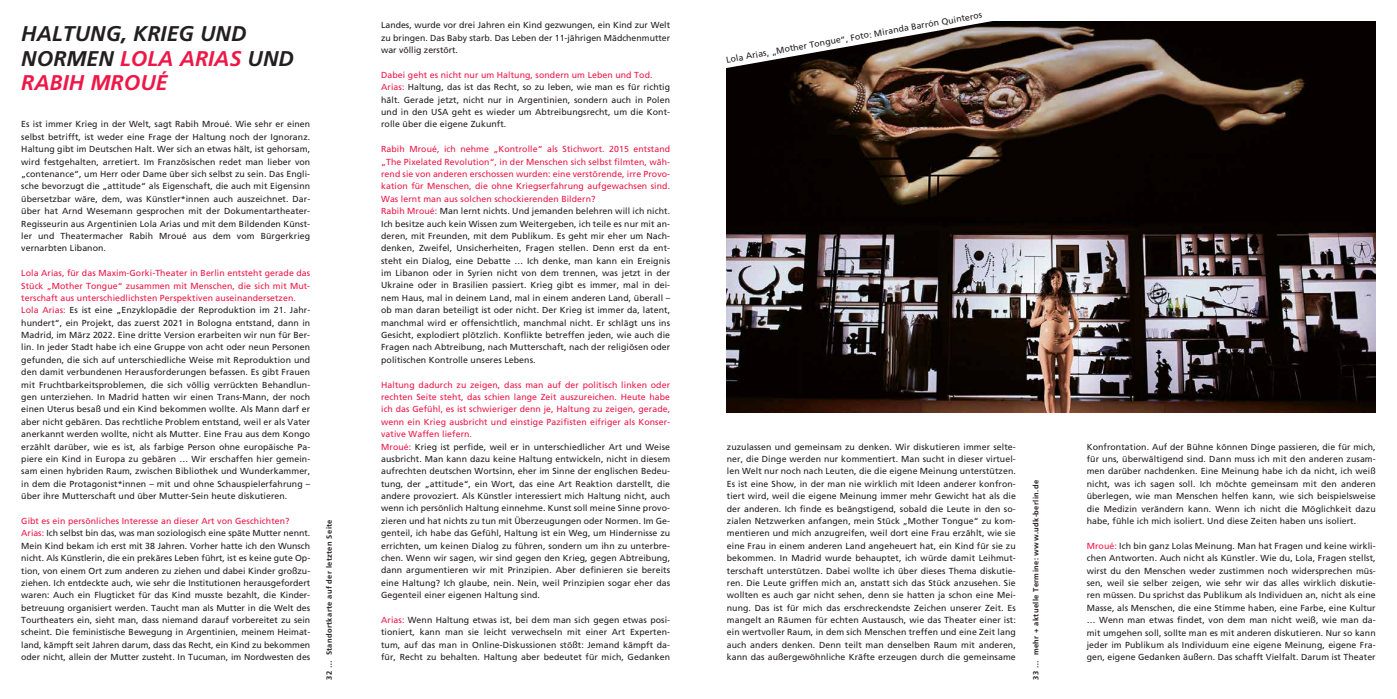
<style>
.page{position:relative;width:1397px;height:699px;background:#fff}
.page>*{position:absolute;margin:0;border:0;box-sizing:border-box;transform-origin:0 0}
.t1{font:italic 700 21.25px/24.8px "Frutiger";letter-spacing:.005em;color:#231f20}
.t2{font:8.75px/12.4px "Frutiger";letter-spacing:.01em;color:#231f20;text-align:justify}
.t3{font:700 7.5px "Frutiger";letter-spacing:.05em;color:#231f20}
.s1{color:#ed1848}
</style>
<div class="page">
<img style="left:726px;top:21px;width:649px;height:391px">
<svg style="left:726px;top:21px;width:346px;height:48px"></svg>
<h1 class="t1" style="left:21px;top:21px;width:274px">HALTUNG, KRIEG UND<br>NORMEN <span class="s1">LOLA ARIAS</span> UND<br><span class="s1">RABIH MROUÉ</span></h1>
<p class="t2" style="left:21px;top:118px;width:290px">Es ist immer Krieg in der Welt, sagt Rabih Mroué. Wie sehr er einen selbst betrifft, ist weder eine Frage der Haltung noch der Ignoranz.<br>Haltung gibt im Deutschen Halt. Wer sich an etwas hält, ist gehorsam, wird festgehalten, arretiert. Im Französischen redet man lieber von „contenance“, um Herr oder Dame über sich selbst zu sein. Das Engli&shy;sche bevorzugt die „attitude“ als Eigenschaft, die auch mit Eigensinn übersetzbar wäre, dem, was Künstler*innen auch auszeichnet. Dar&shy;über hat Arnd Wesemann gesprochen mit der Dokumentartheater-Regisseurin aus Argentinien Lola Arias und mit dem Bildenden Künst&shy;ler und Theatermacher Rabih Mroué aus dem vom Bürgerkrieg vernarbten Libanon.</p>
<p class="t2" style="left:21px;top:267px;width:290px;text-align:left"><span class="s1">Lola Arias, für das Maxim-Gorki-Theater in Berlin entsteht gerade das Stück „Mother Tongue“ zusammen mit Menschen, die sich mit Mut&shy;terschaft aus unterschiedlichsten Perspektiven auseinandersetzen.<br>Lola Arias:</span> Es ist eine „Enzyklopädie der Reproduktion im 21. Jahr&shy;hundert“, ein Projekt, das zuerst 2021 in Bologna entstand, dann in Madrid, im März 2022. Eine dritte Version erarbeiten wir nun für Ber&shy;lin. In jeder Stadt habe ich eine Gruppe von acht oder neun Personen gefunden, die sich auf unterschiedliche Weise mit Reproduktion und den damit verbundenen Herausforderungen befassen. Es gibt Frauen mit Fruchtbarkeitsproblemen, die sich völlig verrückten Behandlun&shy;gen unterziehen. In Madrid hatten wir einen Trans-Mann, der noch einen Uterus besaß und ein Kind bekommen wollte. Als Mann darf er aber nicht gebären. Das rechtliche Problem entstand, weil er als Vater anerkannt werden wollte, nicht als Mutter. Eine Frau aus dem Kongo erzählt darüber, wie es ist, als farbige Person ohne europäische Pa&shy;piere ein Kind in Europa zu gebären … Wir erschaffen hier gemein&shy;sam einen hybriden Raum, zwischen Bibliothek und Wunderkammer, in dem die Protagonist*innen – mit und ohne Schauspielerfahrung – über ihre Mutterschaft und über Mutter-Sein heute diskutieren.</p>
<p class="t2" style="left:21px;top:514px;width:290px;text-align:left"><span class="s1">Gibt es ein persönliches Interesse an dieser Art von Geschichten?<br>Arias:</span> Ich selbst bin das, was man soziologisch eine späte Mutter nennt.<br>Mein Kind bekam ich erst mit 38 Jahren. Vorher hatte ich den Wunsch nicht. Als Künstlerin, die ein prekäres Leben führt, ist es keine gute Op&shy;tion, von einem Ort zum anderen zu ziehen und dabei Kinder großzu&shy;ziehen. Ich entdeckte auch, wie sehr die Institutionen herausgefordert waren: Auch ein Flugticket für das Kind musste bezahlt, die Kinder&shy;betreuung organisiert werden. Taucht man als Mutter in die Welt des Tourtheaters ein, sieht man, dass niemand darauf vorbereitet zu sein scheint. Die feministische Bewegung in Argentinien, meinem Heimat&shy;land, kämpft seit Jahren darum, dass das Recht, ein Kind zu bekommen oder nicht, allein der Mutter zusteht. In Tucuman, im Nordwesten des</p>
<p class="t3" style="left:325px;top:679px;width:162px;rotate:-90deg">32 … Standortkarte auf der letzten Seite</p>
<p class="t2" style="left:381px;top:19px;width:290px">Landes, wurde vor drei Jahren ein Kind gezwungen, ein Kind zur Welt zu bringen. Das Baby starb. Das Leben der 11-jährigen Mädchenmutter war völlig zerstört.</p>
<p class="t2" style="left:381px;top:69px;width:290px;text-align:left"><span class="s1">Dabei geht es nicht nur um Haltung, sondern um Leben und Tod.<br>Arias:</span> Haltung, das ist das Recht, so zu leben, wie man es für richtig hält. Gerade jetzt, nicht nur in Argentinien, sondern auch in Polen und in den USA geht es wieder um Abtreibungsrecht, um die Kont&shy;rolle über die eigene Zukunft.</p>
<p class="t2" style="left:381px;top:143px;width:290px;text-align:left"><span class="s1">Rabih Mroué, ich nehme „Kontrolle“ als Stichwort. 2015 entstand „The Pixelated Revolution“, in der Menschen sich selbst filmten, wäh&shy;rend sie von anderen erschossen wurden: eine verstörende, irre Provo&shy;kation für Menschen, die ohne Kriegserfahrung aufgewachsen sind.<br>Was lernt man aus solchen schockierenden Bildern?<br>Rabih Mroué:</span> Man lernt nichts. Und jemanden belehren will ich nicht.<br>Ich besitze auch kein Wissen zum Weitergeben, ich teile es nur mit an&shy;deren, mit Freunden, mit dem Publikum. Es geht mir eher um Nach&shy;denken, Zweifel, Unsicherheiten, Fragen stellen. Denn erst da ent&shy;steht ein Dialog, eine Debatte … Ich denke, man kann ein Ereignis im Libanon oder in Syrien nicht von dem trennen, was jetzt in der Ukraine oder in Brasilien passiert. Krieg gibt es immer, mal in dei&shy;nem Haus, mal in deinem Land, mal in einem anderen Land, überall – ob man daran beteiligt ist oder nicht. Der Krieg ist immer da, latent, manchmal wird er offensichtlich, manchmal nicht. Er schlägt uns ins Gesicht, explodiert plötzlich. Konflikte betreffen jeden, wie auch die Fragen nach Abtreibung, nach Mutterschaft, nach der religiösen oder politischen Kontrolle unseres Lebens.</p>
<p class="t2" style="left:381px;top:378px;width:290px;text-align:left"><span class="s1">Haltung dadurch zu zeigen, dass man auf der politisch linken oder rechten Seite steht, das schien lange Zeit auszureichen. Heute habe ich das Gefühl, es ist schwieriger denn je, Haltung zu zeigen, gerade, wenn ein Krieg ausbricht und einstige Pazifisten eifriger als Konser&shy;vative Waffen liefern.<br>Mroué:</span> Krieg ist perfide, weil er in unterschiedlicher Art und Weise ausbricht. Man kann dazu keine Haltung entwickeln, nicht in diesem aufrechten deutschen Wortsinn, eher im Sinne der englischen Bedeu&shy;tung, der „attitude“, ein Wort, das eine Art Reaktion darstellt, die andere provoziert. Als Künstler interessiert mich Haltung nicht, auch wenn ich persönlich Haltung einnehme. Kunst soll meine Sinne provo&shy;zieren und hat nichts zu tun mit Überzeugungen oder Normen. Im Ge&shy;genteil, ich habe das Gefühl, Haltung ist ein Weg, um Hindernisse zu errichten, um keinen Dialog zu führen, sondern um ihn zu unterbre&shy;chen. Wenn wir sagen, wir sind gegen den Krieg, gegen Abtreibung, dann argumentieren wir mit Prinzipien. Aber definieren sie bereits eine Haltung? Ich glaube, nein. Nein, weil Prinzipien sogar eher das Gegenteil einer eigenen Haltung sind.</p>
<p class="t2" style="left:381px;top:613px;width:290px"><span class="s1">Arias:</span> Wenn Haltung etwas ist, bei dem man sich gegen etwas posi&shy;tioniert, kann man sie leicht verwechseln mit einer Art Experten&shy;tum, auf das man in Online-Diskussionen stößt: Jemand kämpft da&shy;für, Recht zu behalten. Haltung aber bedeutet für mich, Gedanken</p>
<p class="t2" style="left:725px;top:54px;width:261px;rotate:-10deg">Lola Arias, „Mother Tongue“, Foto: Miranda Barrón Quinteros</p>
<p class="t2" style="left:726px;top:440px;width:290px">zuzulassen und gemeinsam zu denken. Wir diskutieren immer selte&shy;ner, die Dinge werden nur kommentiert. Man sucht in dieser virtuel&shy;len Welt nur noch nach Leuten, die die eigene Meinung unterstützen.<br>Es ist eine Show, in der man nie wirklich mit Ideen anderer konfron&shy;tiert wird, weil die eigene Meinung immer mehr Gewicht hat als die der anderen. Ich finde es beängstigend, sobald die Leute in den so&shy;zialen Netzwerken anfangen, mein Stück „Mother Tongue“ zu kom&shy;mentieren und mich anzugreifen, weil dort eine Frau erzählt, wie sie eine Frau in einem anderen Land angeheuert hat, ein Kind für sie zu bekommen. In Madrid wurde behauptet, ich würde damit Leihmut&shy;terschaft unterstützen. Dabei wollte ich über dieses Thema diskutie&shy;ren. Die Leute griffen mich an, anstatt sich das Stück anzusehen. Sie wollten es auch gar nicht sehen, denn sie hatten ja schon eine Mei&shy;nung. Das ist für mich das erschreckendste Zeichen unserer Zeit. Es mangelt an Räumen für echten Austausch, wie das Theater einer ist: ein wertvoller Raum, in dem sich Menschen treffen und eine Zeit lang auch anders denken. Denn teilt man denselben Raum mit anderen, kann das außergewöhnliche Kräfte erzeugen durch die gemeinsame</p>
<p class="t3" style="left:1031px;top:679px;width:201px;rotate:-90deg">33 … mehr + aktuelle Termine: www.udk-berlin.de</p>
<p class="t2" style="left:1086px;top:440px;width:290px">Konfrontation. Auf der Bühne können Dinge passieren, die für mich, für uns, überwältigend sind. Dann muss ich mit den anderen zusam&shy;men darüber nachdenken. Eine Meinung habe ich da nicht, ich weiß nicht, was ich sagen soll. Ich möchte gemeinsam mit den anderen überlegen, wie man Menschen helfen kann, wie sich beispielsweise die Medizin verändern kann. Wenn ich nicht die Möglichkeit dazu habe, fühle ich mich isoliert. Und diese Zeiten haben uns isoliert.</p>
<p class="t2" style="left:1086px;top:539px;width:290px"><span class="s1">Mroué:</span> Ich bin ganz Lolas Meinung. Man hat Fragen und keine wirkli&shy;chen Antworten. Auch nicht als Künstler. Wie du, Lola, Fragen stellst, wirst du den Menschen weder zustimmen noch widersprechen müs&shy;sen, weil sie selber zeigen, wie sehr wir das alles wirklich diskutie&shy;ren müssen. Du sprichst das Publikum als Individuen an, nicht als eine Masse, als Menschen, die eine Stimme haben, eine Farbe, eine Kultur … Wenn man etwas findet, von dem man nicht weiß, wie man da&shy;mit umgehen soll, sollte man es mit anderen diskutieren. Nur so kann jeder im Publikum als Individuum eine eigene Meinung, eigene Fra&shy;gen, eigene Gedanken äußern. Das schafft Vielfalt. Darum ist Theater</p>
</div>
